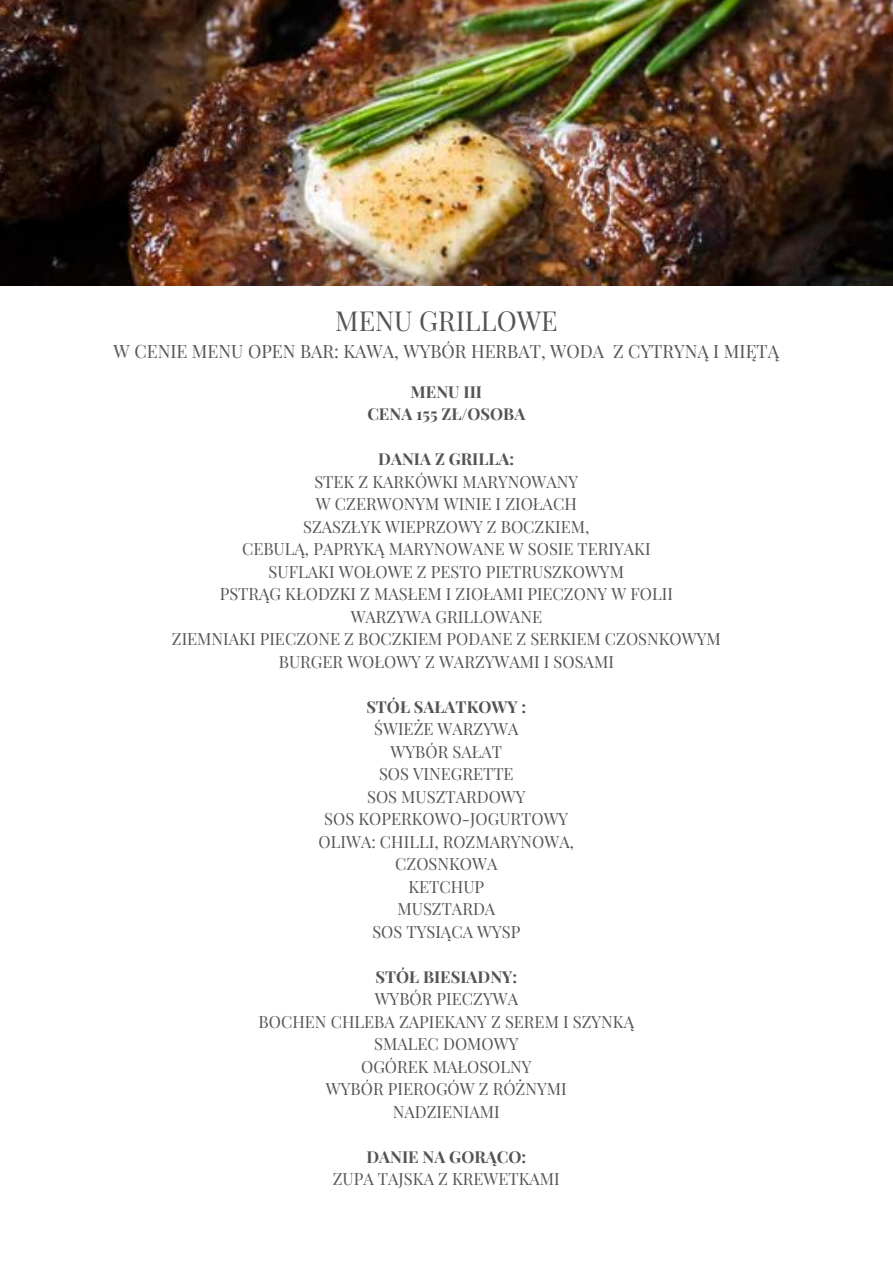
<style>
.page{position:relative;width:893px;height:1264px;background:#fff}
.page>*{position:absolute;margin:0;border:0;box-sizing:border-box;transform-origin:0 0}
.t1{font:27px "Playfair Display";color:#545454}
.t2{font:18px "Playfair Display";color:#545454}
.t3{font:16.5px/22.5px "Playfair Display";color:#545454;text-align:center}
.t4{font:700 16.5px/22.5px "Playfair Display";color:#545454;text-align:center}
</style>
<div class="page">
<img style="left:0;top:0;width:892px;height:286px">
<h1 class="t1" style="left:335px;top:301px;width:224px">MENU GRILLOWE</h1>
<p class="t2" style="left:114px;top:338px;width:667px">W CENIE MENU OPEN BAR: KAWA, WYBÓR HERBAT, WODA Z CYTRYNĄ I MIĘTĄ</p>
<p class="t4" style="left:367px;top:380px;width:159px">MENU III<br>CENA 155 ZŁ/OSOBA</p>
<p class="t4" style="left:378px;top:447px;width:138px">DANIA Z GRILLA:</p>
<p class="t3" style="left:172px;top:470px;width:550px">STEK Z KARKÓWKI MARYNOWANY<br>W CZERWONYM WINIE I ZIOŁACH<br>SZASZŁYK WIEPRZOWY Z BOCZKIEM,<br>CEBULĄ, PAPRYKĄ MARYNOWANE W SOSIE TERIYAKI<br>SUFLAKI WOŁOWE Z PESTO PIETRUSZKOWYM<br>PSTRĄG KŁODZKI Z MASŁEM I ZIOŁAMI PIECZONY W FOLII<br>WARZYWA GRILLOWANE<br>ZIEMNIAKI PIECZONE Z BOCZKIEM PODANE Z SERKIEM CZOSNKOWYM BURGER WOŁOWY Z WARZYWAMI I SOSAMI</p>
<p class="t4" style="left:366px;top:694px;width:161px">STÓ Ł SAŁATKOWY :</p>
<p class="t3" style="left:318px;top:717px;width:257px">ŚWIEŻE WARZYWA<br>WYBÓ R SAŁAT<br>SOS VINEGRETTE<br>SOS MUSZTARDOWY<br>SOS KOPERKOWO-JOGURTOWY<br>OLIWA: CHILLI, ROZMARYNOWA,<br>CZOSNKOWA<br>KETCHUP<br>MUSZTARDA<br>SOS TYSIĄCA WYSP</p>
<p class="t4" style="left:375px;top:964px;width:143px">STÓŁ BIESIADNY:</p>
<p class="t3" style="left:258px;top:987px;width:377px">WYBÓR PIECZYWA<br>BOCHEN CHLEBA ZAPIEKANY Z SEREM I SZYNKĄ<br>SMALEC DOMOWY<br>OGÓREK MAŁOSOLNY<br>WYBÓR PIEROGÓW Z RÓŻNYMI<br>NADZIENIAMI</p>
<p class="t4" style="left:366px;top:1144px;width:161px">DANIE NA GORĄCO:</p>
<p class="t3" style="left:333px;top:1167px;width:228px">ZUPA TAJSKA Z KREWETKAMI</p>
</div>
